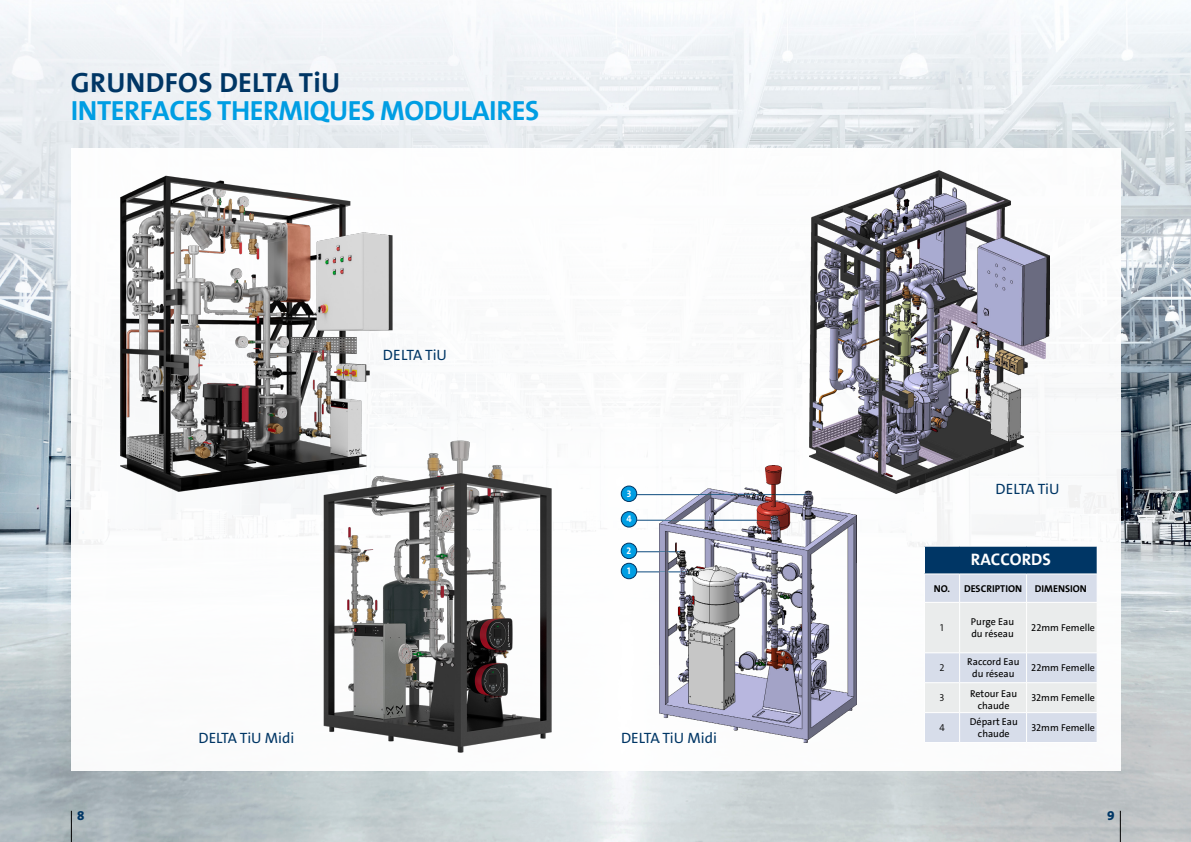
<style>
.page{position:relative;width:1191px;height:842px;background:#fff}
.page>*{position:absolute;margin:0;border:0;box-sizing:border-box;transform-origin:0 0}
.t1{font:700 28px "Grundfos The Sans V2";letter-spacing:-.015em;color:#009ee3}
.t2{font:700 28px "Grundfos The Sans V2";letter-spacing:.015em;color:#003665}
.t3{font:700 16.8px "Grundfos The Sans V2";color:#fff}
.t4{font:15px "Grundfos The Sans V2 OT 5 R";color:#003665}
.t5{font:13px "Grundfos The Sans V2 OT 8 XB";color:#003665}
.t6{font:10px/12px "Grundfos The Sans V2";color:#000}
.t7{font:10px/12px "Grundfos The Sans V2";color:#000;text-align:center}
.t8{font:10px "Grundfos The Sans V2 OT 7 B";color:#000}
.t9{font:700 10px "Grundfos The Sans V2";color:#000}
.t10{font:10px "Grundfos The Sans V2 OT 4 SL";color:#000}
.t11{font:9.6px "Grundfos The Sans V2 OT 7 B";color:#fff}
.s1{font-style:inherit}
</style>
<div class="page">
<img style="left:0;top:5px;width:1191px;height:837px">
<div style="left:71px;top:149px;width:1049px;height:622px;background:#fff"></div>
<div style="left:621px;top:563px;width:15px;height:16px;background:#009ee3;border-radius:50%"></div>
<div style="left:621px;top:563px;width:16px;height:16px;border:1px solid #003665;border-radius:50%"></div>
<hr style="left:636px;top:572px;width:54px;height:1px;background:#0d4a7d">
<div style="left:621px;top:512px;width:15px;height:15px;background:#009ee3;border-radius:50%"></div>
<div style="left:621px;top:511px;width:16px;height:16px;border:1px solid #003665;border-radius:50%"></div>
<hr style="left:636px;top:520px;width:138px;height:1px;background:#0d4a7d">
<div style="left:621px;top:543px;width:15px;height:16px;background:#009ee3;border-radius:50%"></div>
<div style="left:621px;top:543px;width:16px;height:16px;border:1px solid #003665;border-radius:50%"></div>
<hr style="left:636px;top:551px;width:46px;height:1px;background:#0d4a7d">
<div style="left:621px;top:486px;width:15px;height:15px;background:#009ee3;border-radius:50%"></div>
<div style="left:621px;top:486px;width:16px;height:16px;border:1px solid #003665;border-radius:50%"></div>
<hr style="left:636px;top:494px;width:173px;height:1px;background:#0d4a7d">
<hr style="left:71px;top:811px;width:1px;height:31px;background:#000">
<hr style="left:1120px;top:811px;width:1px;height:31px;background:#000">
<svg style="left:924px;top:546px;width:173px;height:196px;background:#c3cdd9"></svg>
<img style="left:293px;top:424px;width:297px;height:329px">
<img style="left:106px;top:175px;width:305px;height:331px">
<img style="left:809px;top:170px;width:240px;height:324px">
<img style="left:659px;top:465px;width:198px;height:278px">
<h1 class="t2" style="left:71px;top:64px;width:271px">GRUNDFOS DELTA TiU</h1>
<h1 class="t1" style="left:71px;top:92px;width:470px">INTERFACES THERMIQUES MODULAIRES</h1>
<h3 class="t4" style="left:383px;top:345px;width:66px">DELTA TiU</h3>
<p class="t11" style="left:626px;top:487px;width:6px">3</p>
<p class="t11" style="left:626px;top:513px;width:7px">4</p>
<p class="t11" style="left:626px;top:544px;width:6px">2</p>
<p class="t11" style="left:627px;top:565px;width:5px">1</p>
<h3 class="t4" style="left:198px;top:728px;width:97px">DELTA TiU Midi</h3>
<h3 class="t4" style="left:621px;top:728px;width:97px">DELTA TiU Midi</h3>
<h3 class="t4" style="left:995px;top:479px;width:66px">DELTA TiU</h3>
<h2 class="t3" style="left:970px;top:548px;width:82px">RACCORDS</h2>
<p class="t8" style="left:934px;top:582px;width:90px">NO. DESCRIPTION</p>
<p class="t9" style="left:1035px;top:582px;width:53px">DIMENSION</p>
<p class="t10" style="left:940px;top:621px;width:5px">1</p>
<p class="t6" style="left:971px;top:615px;width:45px">Purge Eau du réseau</p>
<p class="t6" style="left:1031px;top:622px;width:65px">22mm Femelle</p>
<p class="t10" style="left:939px;top:662px;width:7px">2</p>
<p class="t6" style="left:967px;top:656px;width:54px;text-align:center">Raccord Eau du réseau</p>
<p class="t6" style="left:1031px;top:662px;width:65px">22mm Femelle</p>
<p class="t10" style="left:939px;top:691px;width:6px">3</p>
<p class="t7" style="left:970px;top:687px;width:49px"><span class="s1">Re</span>tour Eau chaude</p>
<p class="t6" style="left:1031px;top:692px;width:65px">32mm Femelle</p>
<p class="t10" style="left:939px;top:721px;width:7px">4</p>
<p class="t7" style="left:969px;top:716px;width:50px">Départ Eau chaude</p>
<p class="t6" style="left:1031px;top:722px;width:65px">32mm Femelle</p>
<h3 class="t5" style="left:77px;top:807px;width:9px">8</h3>
<h3 class="t5" style="left:1107px;top:807px;width:9px">9</h3>
</div>
